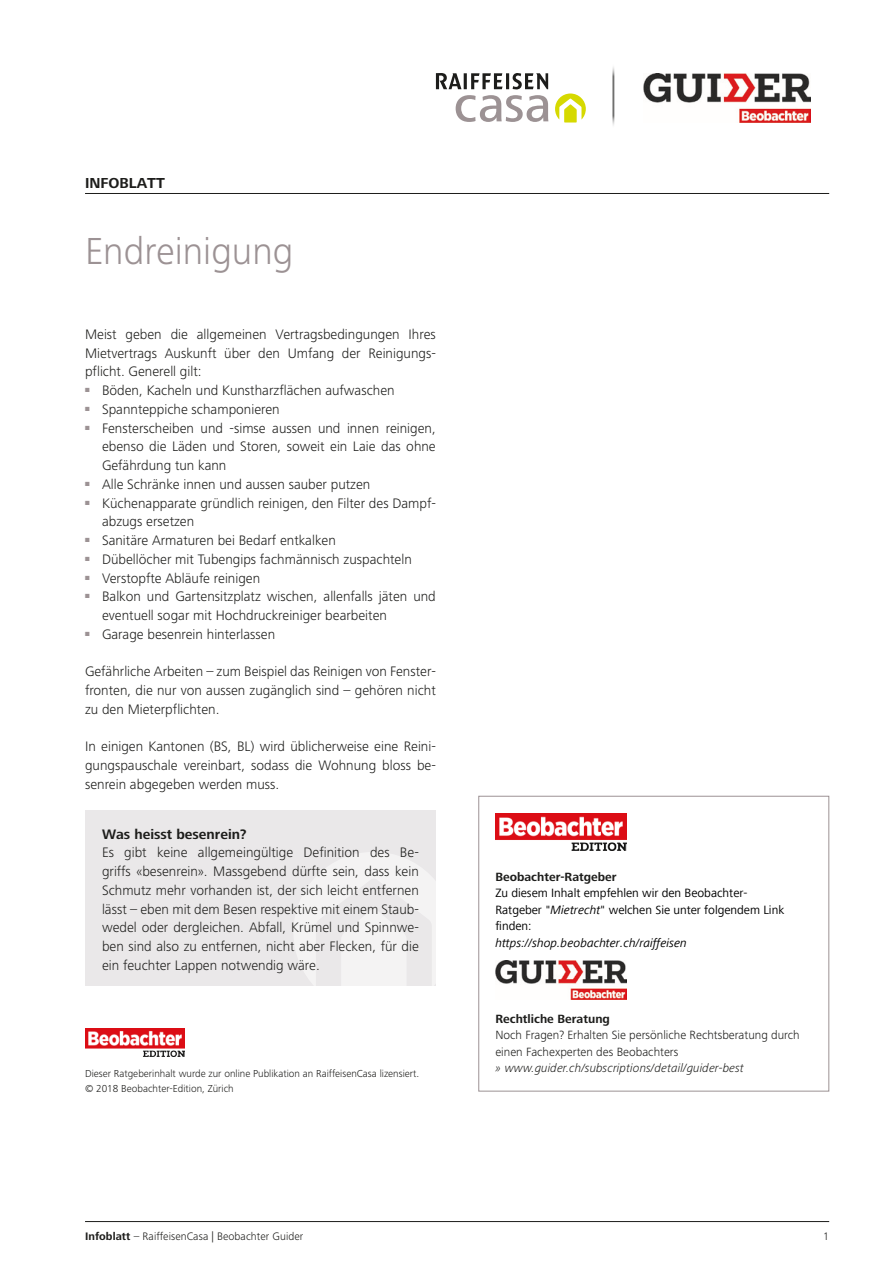
<style>
.page{position:relative;width:893px;height:1263px;background:#fff}
.page>*{position:absolute;margin:0;border:0;box-sizing:border-box;transform-origin:0 0}
.t1{font:300 39px "Frutiger Next LT";color:#9c9294}
.t2{font:700 15px "Frutiger Next LT";color:#1d1d1b}
.t3{font:300 14.25px/18.8px "Frutiger Next LT";color:#1d1d1b;text-align:justify}
.t4{font:700 14.25px "Frutiger Next LT";color:#1d1d1b}
.t5{font:12.3px/16.5px "Frutiger Next Com";color:#000}
.t6{font:300 12.3px/16.5px "Frutiger Next LT";color:#1d1d1b}
.t7{font:italic 300 12.3px "Frutiger Next LT";color:#1d1d1b}
.t8{font:700 12.3px "Frutiger Next LT";color:#1d1d1b}
.t9{font:italic 12.3px "Frutiger Next Com";color:#000}
.t10{font:300 11.25px "Frutiger Next LT";letter-spacing:.005em;color:#1d1d1b}
.t11{font:300 10.5px/15px "Frutiger Next LT";color:#1d1d1b}
.s1{font-style:italic}
.s2{font-weight:700}
</style>
<div class="page">
<hr style="left:85px;top:193px;width:744px;height:1px;background:#1d1d1b">
<hr style="left:85px;top:1221px;width:744px;height:1px;background:#1d1d1b">
<img style="left:644px;top:73px;width:167px;height:49px">
<svg style="left:456px;top:95px;width:92px;height:27px"></svg>
<svg style="left:555px;top:93px;width:31px;height:30px"></svg>
<svg style="left:436px;top:73px;width:112px;height:16px"></svg>
<hr style="left:612px;top:64px;width:3px;height:64px;background:#70706f">
<div style="left:85px;top:810px;width:351px;height:175px;background:#eae8e9"></div>
<svg style="left:294px;top:852px;width:142px;height:133px"></svg>
<img style="left:85px;top:1028px;width:99px;height:28px">
<div style="left:478px;top:796px;width:351px;height:295px;border:1px solid #9c9294"></div>
<img style="left:495px;top:813px;width:131px;height:37px">
<img style="left:495px;top:961px;width:131px;height:38px">
<p class="t2" style="left:85px;top:175px;width:81px">INFOBLATT</p>
<h1 class="t1" style="left:85px;top:230px;width:210px">Endreinigung</h1>
<p class="t3" style="left:85px;top:325px;width:352px">Meist geben die allgemeinen Vertragsbedingungen Ihres Mietvertrags Auskunft über den Umfang der Reinigungs&shy;pflicht. Generell gilt:</p>
<p class="t3" style="left:85px;top:381px;width:311px"><sup>■</sup> Böden, Kacheln und Kunstharzflächen aufwaschen</p>
<p class="t3" style="left:85px;top:400px;width:196px"><sup>■</sup> Spannteppiche schamponieren</p>
<p class="t3" style="left:102px;top:418px;width:335px;text-indent:-17px"><sup>■</sup> Fensterscheiben und -simse aussen und innen reinigen, ebenso die Läden und Storen, soweit ein Laie das ohne Gefährdung tun kann</p>
<p class="t3" style="left:85px;top:475px;width:287px"><sup>■</sup> Alle Schränke innen und aussen sauber putzen</p>
<p class="t3" style="left:102px;top:493px;width:335px;text-indent:-17px"><sup>■</sup> Küchenapparate gründlich reinigen, den Filter des Dampf&shy;abzugs ersetzen</p>
<p class="t3" style="left:85px;top:531px;width:252px"><sup>■</sup> Sanitäre Armaturen bei Bedarf entkalken</p>
<p class="t3" style="left:85px;top:550px;width:328px"><sup>■</sup> Dübellöcher mit Tubengips fachmännisch zuspachteln</p>
<p class="t3" style="left:85px;top:568px;width:177px"><sup>■</sup> Verstopfte Abläufe reinigen</p>
<p class="t3" style="left:102px;top:587px;width:335px;text-indent:-17px"><sup>■</sup> Balkon und Gartensitzplatz wischen, allenfalls jäten und eventuell sogar mit Hochdruckreiniger bearbeiten</p>
<p class="t3" style="left:85px;top:625px;width:192px"><sup>■</sup> Garage besenrein hinterlassen</p>
<p class="t3" style="left:85px;top:662px;width:352px">Gefährliche Arbeiten – zum Beispiel das Reinigen von Fenster&shy;fronten, die nur von aussen zugänglich sind – gehören nicht zu den Mieterpflichten.</p>
<p class="t3" style="left:85px;top:737px;width:352px">In einigen Kantonen (BS, BL) wird üblicherweise eine Reini&shy;gungspauschale vereinbart, sodass die Wohnung bloss be&shy;senrein abgegeben werden muss.</p>
<p class="t4" style="left:102px;top:826px;width:146px">Was heisst besenrein?</p>
<p class="t3" style="left:102px;top:843px;width:318px">Es gibt keine allgemeingültige Definition des Be&shy;griffs «besenrein». Massgebend dürfte sein, dass kein Schmutz mehr vorhanden ist, der sich leicht entfernen lässt – eben mit dem Besen respektive mit einem Staub&shy;wedel oder dergleichen. Abfall, Krümel und Spinnwe&shy;ben sind also zu entfernen, nicht aber Flecken, für die ein feuchter Lappen notwendig wäre.</p>
<p class="t11" style="left:85px;top:1065px;width:336px">Dieser Ratgeberinhalt wurde zur online Publikation an RaiffeisenCasa lizensiert. © 2018 Beobachter-Edition, Zürich</p>
<p class="t8" style="left:495px;top:870px;width:123px">Beobachter-Ratgeber</p>
<p class="t5" style="left:495px;top:885px;width:290px">Zu diesem Inhalt empfehlen wir den Beobachter-<br>Ratgeber "<span class="s1">Mietrecht</span>" welchen Sie unter folgendem Link finden:</p>
<p class="t9" style="left:495px;top:935px;width:193px">https://shop.beobachter.ch/raiffeisen</p>
<p class="t8" style="left:495px;top:1012px;width:116px">Rechtliche Beratung</p>
<p class="t6" style="left:495px;top:1027px;width:306px">Noch Fragen? Erhalten Sie persönliche Rechtsberatung durch einen Fachexperten des Beobachters</p>
<p class="t7" style="left:495px;top:1061px;width:250px">» www.guider.ch/subscriptions/detail/guider-best</p>
<p class="t10" style="left:85px;top:1230px;width:220px"><span class="s2">Infoblatt</span> – RaiffeisenCasa | Beobachter Guider</p>
<p class="t10" style="left:823px;top:1230px;width:7px">1</p>
</div>
